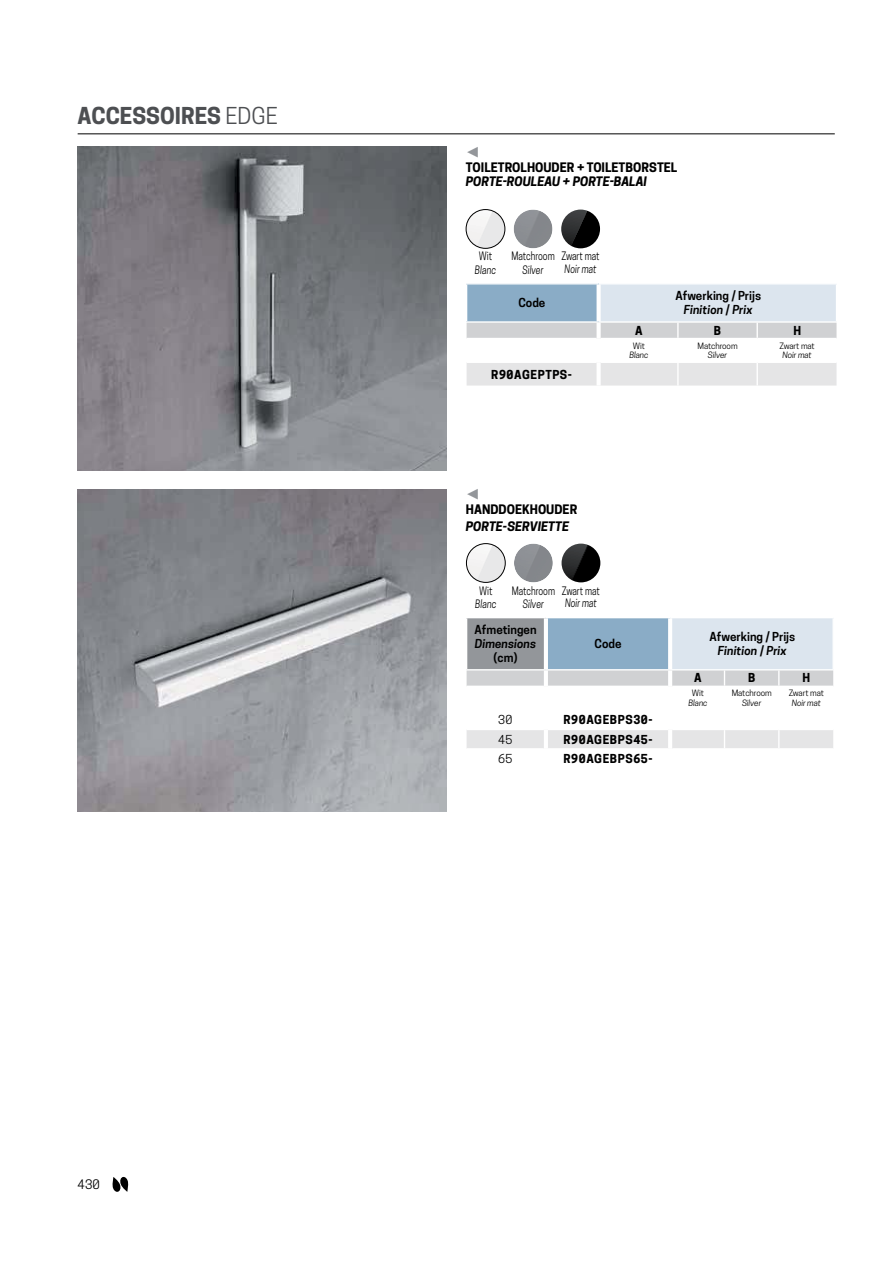
<style>
.page{position:relative;width:893px;height:1263px;background:#fff}
.page>*{position:absolute;margin:0;border:0;box-sizing:border-box;transform-origin:0 0}
.t1{font:700 21.9px "Novellini";color:#4d4f52}
.t2{font:13.65px "European Pi Four";color:#93969a}
.t3{font:700 12.3px "Novellini";color:#000}
.t4{font:italic 700 12.3px "Novellini";color:#000}
.t5{font:12.3px "Novellini";color:#000}
.t6{font:600 11.7px/14px "Novellini";color:#000;text-align:center}
.t7{font:700 11.7px "Novellini";letter-spacing:.05em;color:#000}
.t8{font:italic 600 11.7px "Novellini";color:#000}
.t9{font:11.7px "Novellini";color:#000}
.t10{font:10.95px "Novellini";color:#000;scale:.8 1}
.t11{font:italic 10.95px "Novellini";color:#000;scale:.8 1}
.t12{font:italic 10.95px "Novellini";color:#000;scale:.82 1}
.t13{font:10.95px "Novellini";color:#000;scale:.82 1}
.t14{font:8.25px "Novellini";letter-spacing:-.01em;color:#000}
.t15{font:italic 8.25px "Novellini";letter-spacing:-.01em;color:#000}
.s1{font-weight:400}
.s2{font-style:italic}
</style>
<div class="page">
<hr style="left:78px;top:134px;width:756px;height:1px;background:#000">
<img style="left:466px;top:210px;width:39px;height:38px;border-radius:50%">
<div style="left:466px;top:209px;width:39px;height:40px;border:1px solid #000;border-radius:50%"></div>
<img style="left:561px;top:210px;width:39px;height:38px;border-radius:50%">
<img style="left:513px;top:210px;width:39px;height:38px;border-radius:50%">
<img style="left:466px;top:544px;width:39px;height:38px;border-radius:50%">
<div style="left:466px;top:543px;width:39px;height:40px;border:1px solid #000;border-radius:50%"></div>
<img style="left:561px;top:544px;width:39px;height:38px;border-radius:50%">
<img style="left:514px;top:544px;width:34px;height:38px">
<img style="left:514px;top:544px;width:39px;height:38px;border-radius:50%">
<img style="left:78px;top:489px;width:368px;height:323px">
<img style="left:78px;top:147px;width:368px;height:323px">
<div style="left:466px;top:284px;width:132px;height:38px;background:#8aacc6"></div>
<div style="left:598px;top:284px;width:238px;height:38px;background:#dce5ee"></div>
<svg style="left:466px;top:323px;width:370px;height:63px"></svg>
<hr style="left:757px;top:362px;width:79px;height:1px;background:#fff">
<hr style="left:756px;top:363px;width:2px;height:23px;background:#fff">
<hr style="left:835px;top:284px;width:2px;height:37px;background:#fff">
<hr style="left:598px;top:321px;width:239px;height:2px;background:#fff">
<hr style="left:466px;top:284px;width:1px;height:37px;background:#fff">
<hr style="left:466px;top:321px;width:132px;height:2px;background:#fff">
<hr style="left:466px;top:362px;width:130px;height:1px;background:#fff">
<svg style="left:596px;top:284px;width:4px;height:37px"></svg>
<svg style="left:596px;top:323px;width:4px;height:16px"></svg>
<hr style="left:596px;top:339px;width:4px;height:23px;background:#fff">
<svg style="left:596px;top:362px;width:4px;height:24px"></svg>
<div style="left:466px;top:618px;width:80px;height:52px;background:#93969a"></div>
<div style="left:546px;top:618px;width:124px;height:52px;background:#8aacc6"></div>
<div style="left:670px;top:618px;width:163px;height:52px;background:#dce5ee"></div>
<svg style="left:466px;top:671px;width:367px;height:77px"></svg>
<hr style="left:466px;top:618px;width:1px;height:51px;background:#fff">
<hr style="left:466px;top:669px;width:80px;height:2px;background:#fff">
<hr style="left:546px;top:669px;width:124px;height:2px;background:#fff">
<hr style="left:832px;top:618px;width:1px;height:51px;background:#fff">
<hr style="left:670px;top:669px;width:163px;height:2px;background:#fff">
<hr style="left:548px;top:709px;width:120px;height:2px;background:#fff">
<hr style="left:544px;top:618px;width:4px;height:51px;background:#fff">
<svg style="left:668px;top:618px;width:4px;height:51px"></svg>
<hr style="left:544px;top:671px;width:4px;height:15px;background:#fff">
<hr style="left:668px;top:671px;width:4px;height:15px;background:#fff">
<hr style="left:544px;top:686px;width:4px;height:24px;background:#fff">
<hr style="left:668px;top:686px;width:4px;height:24px;background:#fff">
<hr style="left:544px;top:710px;width:4px;height:19px;background:#fff">
<hr style="left:668px;top:710px;width:4px;height:19px;background:#fff">
<hr style="left:544px;top:729px;width:4px;height:20px;background:#fff">
<hr style="left:668px;top:729px;width:4px;height:20px;background:#fff">
<svg style="left:112px;top:1177px;width:16px;height:15px"></svg>
<h1 class="t1" style="left:78px;top:104px;width:202px">ACCESSOIRES <span class="s1">EDGE</span></h1>
<p class="t5" style="left:78px;top:1178px;width:24px">430</p>
<p class="t2" style="left:466px;top:146px;width:15px">-</p>
<p class="t3" style="left:466px;top:160px;width:213px">TOILETROLHOUDER + TOILETBORSTEL</p>
<p class="t4" style="left:466px;top:175px;width:183px">PORTE-ROULEAU + PORTE-BALAI</p>
<p class="t13" style="left:478px;top:250px;width:18px">W-t</p>
<p class="t12" style="left:475px;top:263px;width:27px">Blanc</p>
<p class="t10" style="left:511px;top:250px;width:56px">Matchroom</p>
<p class="t11" style="left:522px;top:263px;width:28px">S-lver</p>
<p class="t10" style="left:561px;top:250px;width:49px">Zwart mat</p>
<p class="t11" style="left:564px;top:263px;width:41px">No-r mat</p>
<p class="t6" style="left:518px;top:297px;width:28px">Code</p>
<p class="t6" style="left:675px;top:290px;width:87px">Afwerk-ng / Pr-js<br><span class="s2">F-n-t-on</span> / <span class="s2">Pr-x</span></p>
<p class="t7" style="left:635px;top:324px;width:9px">A</p>
<p class="t7" style="left:714px;top:324px;width:9px">B</p>
<p class="t7" style="left:793px;top:324px;width:9px">H</p>
<p class="t14" style="left:632px;top:341px;width:14px">W-t</p>
<p class="t15" style="left:629px;top:351px;width:21px">Blanc</p>
<p class="t14" style="left:697px;top:341px;width:42px">Matchroom</p>
<p class="t15" style="left:708px;top:351px;width:21px">S-lver</p>
<p class="t14" style="left:779px;top:341px;width:37px">Zwart mat</p>
<p class="t15" style="left:782px;top:351px;width:31px">No-r mat</p>
<p class="t7" style="left:491px;top:368px;width:82px">R90AGEPTPS-</p>
<p class="t2" style="left:466px;top:488px;width:15px">-</p>
<p class="t3" style="left:466px;top:503px;width:113px">HANDDOEKHOUDER</p>
<p class="t4" style="left:466px;top:519px;width:105px">PORTE-SERVIETTE</p>
<p class="t13" style="left:479px;top:584px;width:18px">W-t</p>
<p class="t12" style="left:475px;top:597px;width:27px">Blanc</p>
<p class="t10" style="left:511px;top:584px;width:56px">Matchroom</p>
<p class="t11" style="left:523px;top:597px;width:28px">S-lver</p>
<p class="t10" style="left:562px;top:584px;width:49px">Zwart mat</p>
<p class="t11" style="left:565px;top:597px;width:41px">No-r mat</p>
<p class="t6" style="left:474px;top:624px;width:64px">Afmet-ngen</p>
<p class="t8" style="left:475px;top:637px;width:63px">D-mens-ons</p>
<p class="t6" style="left:493px;top:652px;width:26px">(cm)</p>
<p class="t6" style="left:594px;top:638px;width:28px">Code</p>
<p class="t6" style="left:709px;top:631px;width:87px">Afwerk-ng / Pr-js<br><span class="s2">F-n-t-on</span> / <span class="s2">Pr-x</span></p>
<p class="t7" style="left:694px;top:672px;width:9px">A</p>
<p class="t7" style="left:748px;top:672px;width:9px">B</p>
<p class="t7" style="left:802px;top:672px;width:9px">H</p>
<p class="t14" style="left:692px;top:689px;width:14px">W-t</p>
<p class="t15" style="left:688px;top:699px;width:21px">Blanc</p>
<p class="t14" style="left:731px;top:689px;width:42px">Matchroom</p>
<p class="t15" style="left:742px;top:699px;width:21px">S-lver</p>
<p class="t14" style="left:788px;top:689px;width:37px">Zwart mat</p>
<p class="t15" style="left:791px;top:699px;width:31px">No-r mat</p>
<p class="t9" style="left:498px;top:713px;width:16px">30</p>
<p class="t7" style="left:563px;top:713px;width:91px">R90AGEBPS30-</p>
<p class="t9" style="left:498px;top:733px;width:16px">45</p>
<p class="t7" style="left:563px;top:733px;width:91px">R90AGEBPS45-</p>
<p class="t9" style="left:498px;top:752px;width:16px">65</p>
<p class="t7" style="left:563px;top:752px;width:91px">R90AGEBPS65-</p>
</div>
